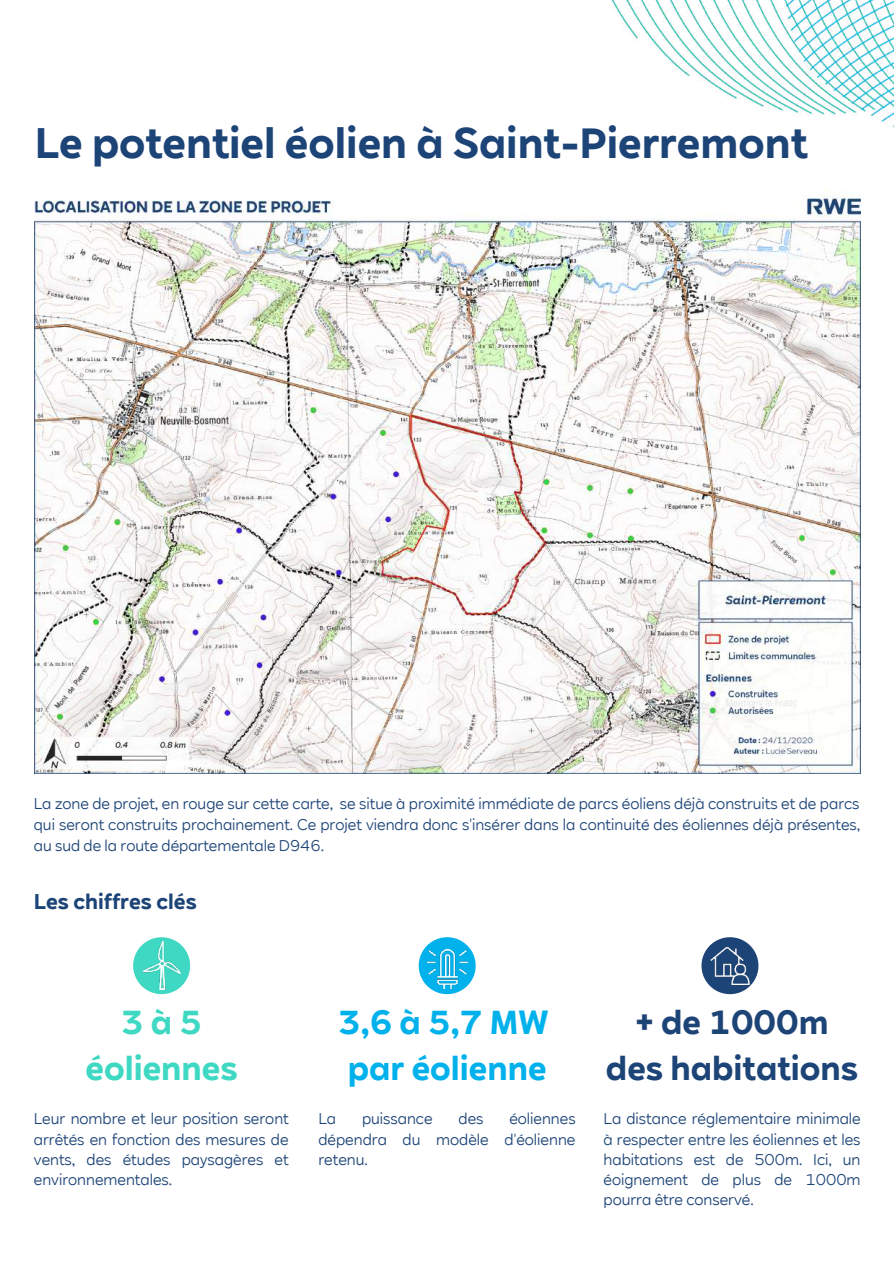
<style>
.page{position:relative;width:894px;height:1264px;background:#fff}
.page>*{position:absolute;margin:0;border:0;box-sizing:border-box;transform-origin:0 0}
.t1{font:700 42px "RWE Sans";color:#1d4477}
.t2{font:700 33px/46.2px "RWE Sans";color:#1d4477;text-align:center}
.t3{font:700 33px/46.2px "RWE Sans";color:#00b1eb}
.t4{font:700 33px/46.2px "RWE Sans";color:#3ed8c3;text-align:center}
.t5{font:700 21px "RWE Sans";color:#1d4477}
.t6{font:15px/20.2px "RWE Sans";color:#1d4477;text-align:justify}
</style>
<div class="page">
<img style="left:611px;top:0;width:282px;height:208px">
<svg style="left:133px;top:937px;width:57px;height:57px"></svg>
<img style="left:137px;top:941px;width:49px;height:49px">
<svg style="left:418px;top:937px;width:57px;height:57px"></svg>
<img style="left:427px;top:949px;width:40px;height:39px">
<svg style="left:701px;top:937px;width:57px;height:57px"></svg>
<img style="left:710px;top:946px;width:39px;height:39px">
<img style="left:35px;top:190px;width:825px;height:583px">
<h1 class="t1" style="left:35px;top:117px;width:774px">Le potentiel éolien à Saint-Pierremont</h1>
<p class="t6" style="left:34px;top:793px;width:827px;line-height:20.9px">La zone de projet, en rouge sur cette carte, se situe à proximité immédiate de parcs éoliens déjà construits et de parcs qui seront construits prochainement. Ce projet viendra donc s'insérer dans la continuité des éoliennes déjà présentes, au sud de la route départementale D946.</p>
<h3 class="t5" style="left:34px;top:888px;width:164px">Les chiffres clés</h3>
<h2 class="t4" style="left:86px;top:999px;width:154px">3à5 éoliennes</h2>
<h2 class="t3" style="left:338px;top:999px;width:212px">3,6 à 5,7 MW par éolienne</h2>
<h2 class="t2" style="left:605px;top:999px;width:254px">+ de 1000m des habitations</h2>
<p class="t6" style="left:34px;top:1108px;width:256px">Leur nombre et leur position seront arrêtés en fonction des mesures de vents, des études paysagères et environnementales.</p>
<p class="t6" style="left:318px;top:1108px;width:19px">La</p>
<p class="t6" style="left:362px;top:1108px;width:72px">puissance</p>
<p class="t6" style="left:458px;top:1108px;width:26px">des</p>
<p class="t6" style="left:318px;top:1108px;width:258px;text-indent:191px">éoliennes dépendra du modèle d'éolienne retenu.</p>
<p class="t6" style="left:603px;top:1108px;width:259px">La distance réglementaire minimale à respecter entre les éoliennes et les habitations est de 500m. Ici, un éoignement de plus de 1000m pourra être conservé.</p>
</div>
